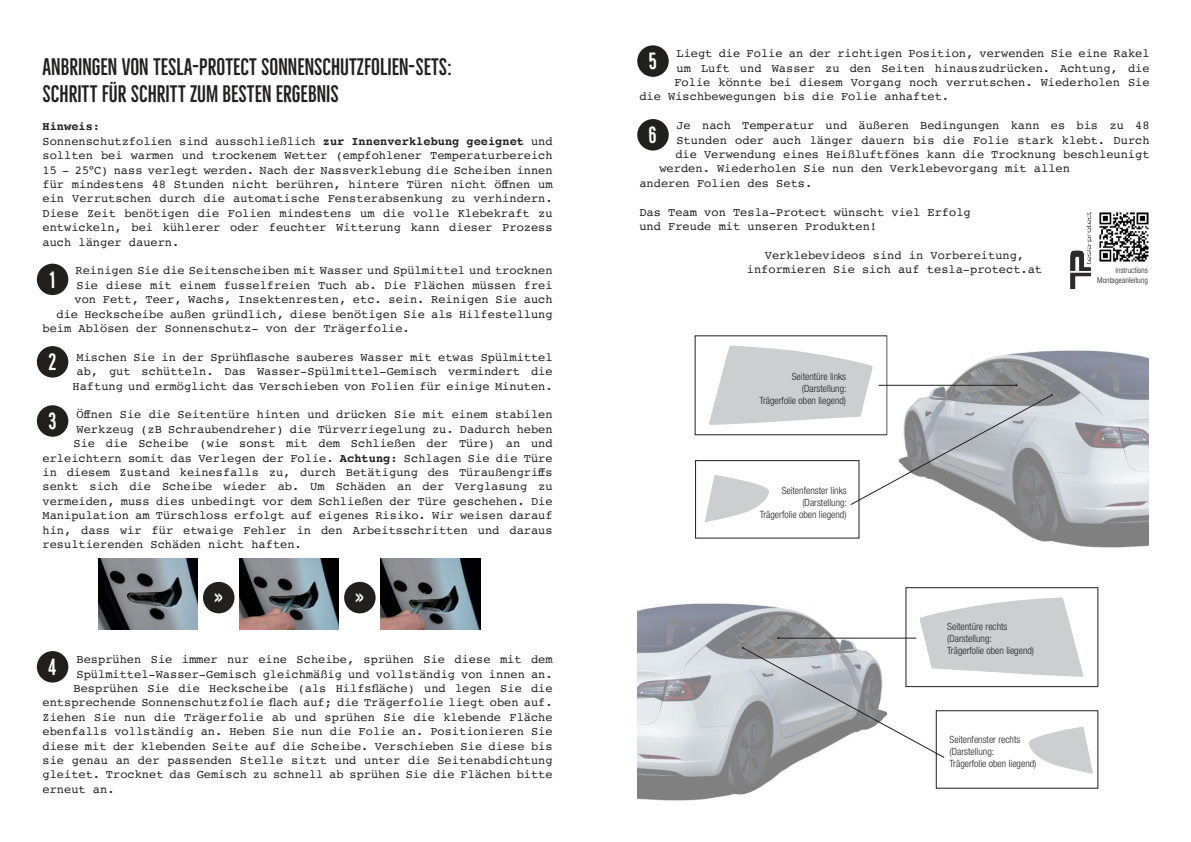
<style>
.page{position:relative;width:1191px;height:842px;background:#fff}
.page>*{position:absolute;margin:0;border:0;box-sizing:border-box;transform-origin:0 0}
.t1{font:22px/26.4px "Bellfort";color:#221f1f}
.t2{font:21.6px "Bellfort";color:#fff}
.t3{font:12px/14.4px "Courier";color:#221f1f}
.t4{font:300 condensed 10px/12px "Helvetica Neue";color:#221f1f;text-align:right}
.t5{font:300 condensed 8px/9.6px "Helvetica Neue";color:#221f1f;text-align:right}
.s1{font-weight:700}
</style>
<div class="page">
<div style="left:37px;top:264px;width:31px;height:31px;background:#221f1f;border-radius:50%"></div>
<div style="left:37px;top:346px;width:31px;height:32px;background:#221f1f;border-radius:50%"></div>
<div style="left:37px;top:405px;width:31px;height:32px;background:#221f1f;border-radius:50%"></div>
<div style="left:37px;top:651px;width:31px;height:31px;background:#221f1f;border-radius:50%"></div>
<div style="left:637px;top:45px;width:31px;height:32px;background:#221f1f;border-radius:50%"></div>
<div style="left:637px;top:119px;width:31px;height:32px;background:#221f1f;border-radius:50%"></div>
<img style="left:1070px;top:212px;width:21px;height:76px">
<img style="left:1099px;top:212px;width:50px;height:50px">
<img style="left:99px;top:558px;width:99px;height:71px">
<img style="left:240px;top:558px;width:99px;height:71px">
<img style="left:381px;top:558px;width:99px;height:71px">
<div style="left:203px;top:582px;width:31px;height:31px;background:#221f1f;border-radius:50%"></div>
<div style="left:344px;top:582px;width:31px;height:31px;background:#221f1f;border-radius:50%"></div>
<div style="left:695px;top:460px;width:164px;height:78px;border:1px solid #221f1f"></div>
<img style="left:887px;top:335px;width:261px;height:213px">
<img style="left:637px;top:603px;width:142px;height:198px">
<svg style="left:704px;top:346px;width:349px;height:176px"></svg>
<svg style="left:742px;top:597px;width:351px;height:177px"></svg>
<h1 class="t1" style="left:43px;top:53px;width:411px">ANBRINGEN VON TESLA-PROTECT SONNENSCHUTZFOLIEN-SETS:<br>SCHRITT FÜR SCHRITT ZUM BESTEN ERGEBNIS</h1>
<p class="t3" style="left:43px;top:120px;width:511px"><span class="s1">Hinweis</span>:<br>Sonnenschutzfolien sind ausschließlich <span class="s1">zur Innenverklebung geeignet</span> und sollten bei warmen und trockenem Wetter (empfohlener Temperaturbereich 15 - 25°C) nass verlegt werden. Nach der Nassverklebung die Scheiben innen für mindestens 48 Stunden nicht berühren, hintere Türen nicht öffnen um ein Verrutschen durch die automatische Fensterabsenkung zu verhindern.<br>Diese Zeit benötigen die Folien mindestens um die volle Klebekraft zu entwickeln, bei kühlerer oder feuchter Witterung kann dieser Prozess auch länger dauern.</p>
<p class="t3" style="left:76px;top:264px;width:478px">Reinigen Sie die Seitenscheiben mit Wasser und Spülmittel und trocknen</p>
<p class="t3" style="left:77px;top:278px;width:477px">Sie diese mit einem fusselfreien Tuch ab. Die Flächen müssen frei</p>
<p class="t3" style="left:75px;top:293px;width:479px">von Fett, Teer, Wachs, Insektenresten, etc. sein. Reinigen Sie auch</p>
<p class="t3" style="left:57px;top:307px;width:497px">die Heckscheibe außen gründlich, diese benötigen Sie als Hilfestellung</p>
<p class="t3" style="left:43px;top:322px;width:369px">beim Ablösen der Sonnenschutz- von der Trägerfolie.</p>
<p class="t3" style="left:73px;top:349px;width:481px;text-align:center">Mischen Sie in der Sprühflasche sauberes Wasser mit etwas Spülmittel ab, gut schütteln. Das Wasser-Spülmittel-Gemisch vermindert die<br>Haftung und ermöglicht das Verschieben von Folien für einige Minuten.</p>
<p class="t3" style="left:77px;top:407px;width:477px">Öffnen Sie die Seitentüre hinten und drücken Sie mit einem stabilen</p>
<p class="t3" style="left:77px;top:422px;width:477px">Werkzeug (zB Schraubendreher) die Türverriegelung zu. Dadurch heben</p>
<p class="t3" style="left:74px;top:437px;width:480px">Sie die Scheibe (wie sonst mit dem Schließen der Türe) an und</p>
<p class="t3" style="left:43px;top:451px;width:511px">erleichtern somit das Verlegen der Folie. <span class="s1">Achtung</span>: Schlagen Sie die Türe</p>
<p class="t3" style="left:43px;top:465px;width:511px">in diesem Zustand keinesfalls zu, durch Betätigung des Türaußengriffs</p>
<p class="t3" style="left:43px;top:480px;width:511px">senkt sich die Scheibe wieder ab. Um Schäden an der Verglasung zu</p>
<p class="t3" style="left:43px;top:494px;width:511px">vermeiden, muss dies unbedingt vor dem Schließen der Türe geschehen. Die</p>
<p class="t3" style="left:43px;top:509px;width:511px">Manipulation am Türschloss erfolgt auf eigenes Risiko. Wir weisen darauf</p>
<p class="t3" style="left:43px;top:523px;width:511px">hin, dass wir für etwaige Fehler in den Arbeitsschritten und daraus</p>
<p class="t3" style="left:43px;top:538px;width:261px">resultierenden Schäden nicht haften.</p>
<h2 class="t2" style="left:50px;top:268px;width:7px">1</h2>
<h2 class="t2" style="left:48px;top:350px;width:9px">2</h2>
<h2 class="t2" style="left:48px;top:409px;width:9px">3</h2>
<h2 class="t2" style="left:214px;top:586px;width:10px">»</h2>
<h2 class="t2" style="left:355px;top:586px;width:10px">»</h2>
<p class="t3" style="left:77px;top:653px;width:477px">Besprühen Sie immer nur eine Scheibe, sprühen Sie diese mit dem</p>
<p class="t3" style="left:77px;top:667px;width:477px">Spülmittel-Wasser-Gemisch gleichmäßig und vollständig von innen an.</p>
<p class="t3" style="left:74px;top:681px;width:480px">Besprühen Sie die Heckscheibe (als Hilfsfläche) und legen Sie die</p>
<p class="t3" style="left:43px;top:695px;width:511px">entsprechende Sonnenschutzfolie flach auf; die Trägerfolie liegt oben auf.</p>
<p class="t3" style="left:43px;top:710px;width:511px">Ziehen Sie nun die Trägerfolie ab und sprühen Sie die klebende Fläche</p>
<p class="t3" style="left:43px;top:725px;width:511px">ebenfalls vollständig an. Heben Sie nun die Folie an. Positionieren Sie</p>
<p class="t3" style="left:43px;top:739px;width:511px">diese mit der klebenden Seite auf die Scheibe. Verschieben Sie diese bis</p>
<p class="t3" style="left:43px;top:754px;width:511px">sie genau an der passenden Stelle sitzt und unter die Seitenabdichtung</p>
<p class="t3" style="left:43px;top:768px;width:511px">gleitet. Trocknet das Gemisch zu schnell ab sprühen Sie die Flächen bitte</p>
<p class="t3" style="left:43px;top:782px;width:73px">erneut an.</p>
<h2 class="t2" style="left:48px;top:655px;width:10px">4</h2>
<p class="t3" style="left:676px;top:47px;width:474px">Liegt die Folie an der richtigen Position, verwenden Sie eine Rakel</p>
<p class="t3" style="left:676px;top:61px;width:474px">um Luft und Wasser zu den Seiten hinauszudrücken. Achtung, die</p>
<p class="t3" style="left:674px;top:76px;width:476px">Folie könnte bei diesem Vorgang noch verrutschen. Wiederholen Sie</p>
<p class="t3" style="left:639px;top:90px;width:311px">die Wischbewegungen bis die Folie anhaftet.</p>
<p class="t3" style="left:676px;top:119px;width:474px">Je nach Temperatur und äußeren Bedingungen kann es bis zu 48</p>
<p class="t3" style="left:676px;top:133px;width:474px">Stunden oder auch länger dauern bis die Folie stark klebt. Durch</p>
<p class="t3" style="left:675px;top:148px;width:475px">die Verwendung eines Heißluftfönes kann die Trocknung beschleunigt</p>
<p class="t3" style="left:659px;top:162px;width:412px">werden. Wiederholen Sie nun den Verklebevorgang mit allen</p>
<p class="t3" style="left:639px;top:177px;width:174px">anderen Folien des Sets.</p>
<p class="t3" style="left:639px;top:205px;width:333px">Das Team von Tesla-Protect wünscht viel Erfolg und Freude mit unseren Produkten!</p>
<p class="t3" style="left:747px;top:249px;width:297px;text-align:center">Verklebevideos sind in Vorbereitung, informieren Sie sich auf tesla-protect.at</p>
<h2 class="t2" style="left:649px;top:49px;width:10px">5</h2>
<h2 class="t2" style="left:648px;top:123px;width:10px">6</h2>
<p class="t5" style="left:1097px;top:266px;width:52px">instructions<br>Montageanleitung</p>
<p class="t4" style="left:759px;top:371px;width:89px">Seitentüre links (Darstellung:<br>Trägerfolie oben liegend)</p>
<p class="t4" style="left:760px;top:486px;width:89px">Seitenfenster links (Darstellung:<br>Trägerfolie oben liegend)</p>
<p class="t4" style="left:947px;top:621px;width:88px;text-align:left">Seitentüre rechts (Darstellung:<br>Trägerfolie oben liegend)</p>
<p class="t4" style="left:949px;top:734px;width:88px;text-align:left">Seitenfenster rechts (Darstellung:<br>Trägerfolie oben liegend)</p>
</div>
